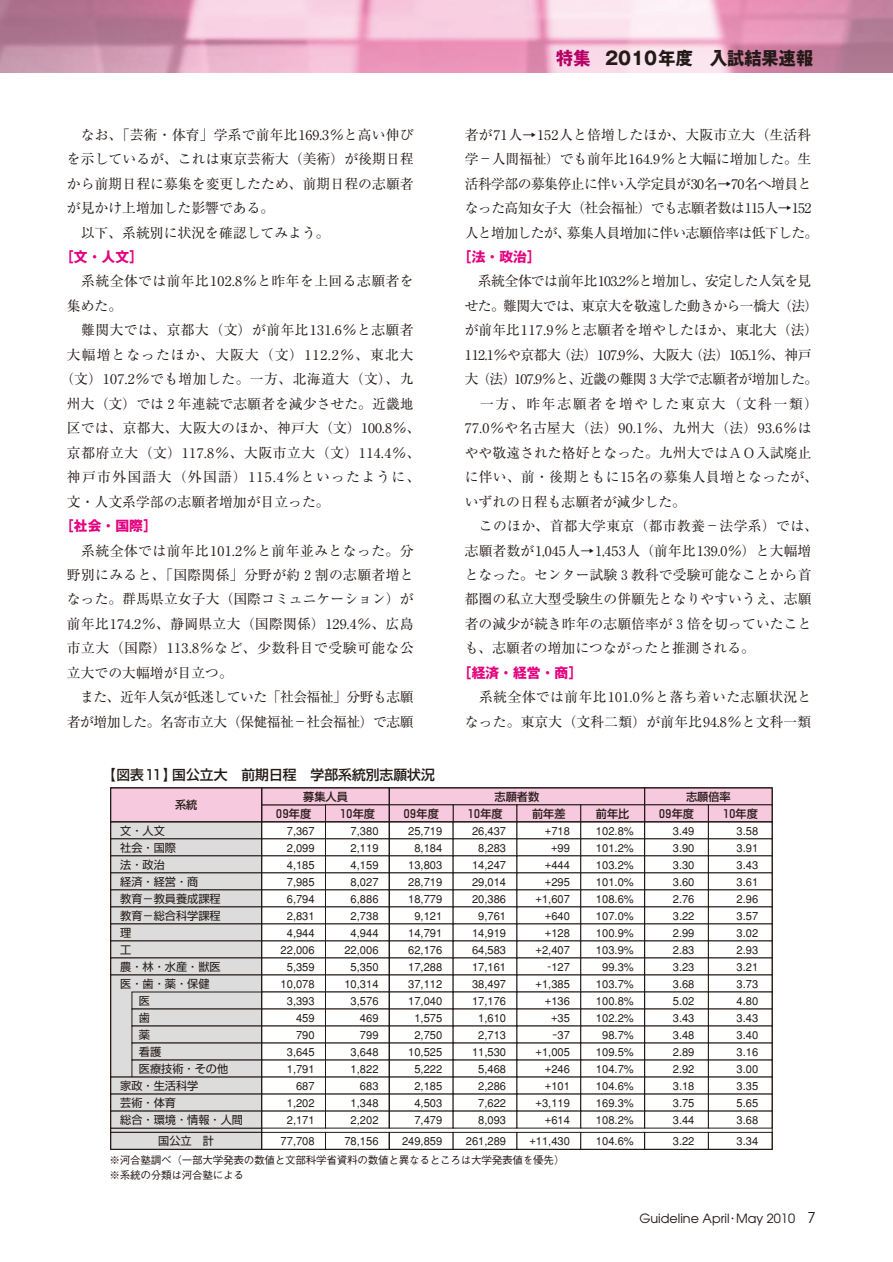
<style>
.page{position:relative;width:893px;height:1262px;background:#fff}
.page>*{position:absolute;margin:0;border:0;box-sizing:border-box;transform-origin:0 0}
.t1{font:700 18.15px "Gothic MB101";color:#231916;scale:.95 1}
.t2{font:13.8px/24.5px "Ryumin";letter-spacing:.005em;color:#231916;text-align:justify}
.t3{font:13.8px/24.5px "Ryumin";letter-spacing:.03em;color:#231916;text-align:right}
.t4{font:13.8px/24.5px "Ryumin";letter-spacing:-.04em;color:#231916}
.t5{font:13.8px/24.5px "Ryumin";letter-spacing:-.035em;color:#231916;text-align:right}
.t6{font:13.8px "Ryumin";letter-spacing:-.045em;color:#231916}
.t7{font:13.8px "Ryumin";letter-spacing:.04em;color:#231916}
.t8{font:700 13.8px "Gothic MB101";color:#e4007f}
.t9{font:13.8px "Ryumin";letter-spacing:.075em;color:#231916}
.t10{font:13.8px "Ryumin";letter-spacing:.095em;color:#231916}
.t11{font:500 13.8px "Shin Go";color:#231916}
.t12{font:13.8px "Ryumin";letter-spacing:.025em;color:#231916}
.t13{font:13.8px "Ryumin";letter-spacing:.115em;color:#231916}
.t14{font:12.75px "Avant Garde";color:#231916}
.t15{font:500 11.1px/17px "Gothic BBB";color:#231916;text-align:right}
.t16{font:11.1px "Shin Go";color:#231916}
.t17{font:500 11.1px "Shin Go";color:#231916}
.t18{font:500 10.65px/14.9px "Gothic BBB";letter-spacing:-.03em;color:#231916}
.s1{color:#b60066}
.s2{font-family:"Ryumin";font-weight:300}
.s3{font-size:14.85px}
</style>
<div class="page">
<svg style="left:110px;top:787px;width:663px;height:363px"></svg>
<img style="left:0;top:0;width:892px;height:72px">
<p class="t2" style="left:81px;top:124px;width:334px">なお、「芸術・体育」学系で前年比169.3％と高い伸び</p>
<p class="t2" style="left:67px;top:149px;width:348px">を示しているが、これは東京芸術大（美術）が後期日程</p>
<p class="t2" style="left:67px;top:173px;width:348px">から前期日程に募集を変更したため、前期日程の志願者</p>
<p class="t2" style="left:67px;top:197px;width:209px">が見かけ上増加した影響である。</p>
<p class="t2" style="left:81px;top:222px;width:250px">以下、系統別に状況を確認してみよう。</p>
<p class="t8" style="left:60px;top:252px;width:84px">［文・人文］</p>
<p class="t3" style="left:67px;top:271px;width:348px;text-align:left;text-indent:14px">系統全体では前年比102.8％と昨年を上回る志願者を集めた。</p>
<p class="t3" style="left:81px;top:320px;width:334px">難関大では、京都大（文）が前年比131.6％と志願者</p>
<p class="t9" style="left:67px;top:350px;width:348px">大幅増となったほか、大阪大（文）112.2％、東北大</p>
<p class="t3" style="left:60px;top:369px;width:355px">（文）107.2％でも増加した。一方、北海道大（文）、九</p>
<p class="t2" style="left:67px;top:393px;width:348px">州大（文）では２年連続で志願者を減少させた。近畿地</p>
<p class="t2" style="left:67px;top:418px;width:355px">区では、京都大、大阪大のほか、神戸大（文）100.8％、</p>
<p class="t7" style="left:67px;top:448px;width:355px">京都府立大（文）117.8％、大阪市立大（文）114.4％、</p>
<p class="t10" style="left:67px;top:472px;width:355px">神戸市外国語大（外国語）115.4％といったように、</p>
<p class="t2" style="left:67px;top:491px;width:264px">文・人文系学部の志願者増加が目立った。</p>
<p class="t8" style="left:60px;top:520px;width:98px">［社会・国際］</p>
<p class="t2" style="left:67px;top:540px;width:348px;text-indent:14px">系統全体では前年比101.2％と前年並みとなった。分野別にみると、「国際関係」分野が約２割の志願者増となった。群馬県立女子大（国際コミュニケーション）が前年比174.2％、静岡県立大（国際関係）129.4％、広島市立大（国際）113.8％など、少数科目で受験可能な公立大での大幅増が目立つ。</p>
<p class="t5" style="left:67px;top:686px;width:348px">また、近年人気が低迷していた「社会福祉」分野も志願者が増加した。名寄市立大（保健福祉－社会福祉）で志願</p>
<p class="t11" style="left:103px;top:769px;width:334px">【図表１１】国公立大　前期日程　学部系統別志願状況</p>
<h1 class="t1" style="left:556px;top:51px;width:272px"><span class="s1">特集</span> 2010年度　入試結果速報</h1>
<p class="t4" style="left:465px;top:124px;width:355px">者が71人→152人と倍増したほか、大阪市立大（生活科学－人間福祉）でも前年比164.9％と大幅に増加した。生活科学部の募集停止に伴い入学定員が30名→70名へ増員となった高知女子大（社会福祉）でも志願者数は115人→152人と増加したが、募集人員増加に伴い志願倍率は低下した。</p>
<p class="t8" style="left:458px;top:252px;width:84px">［法・政治］</p>
<p class="t6" style="left:478px;top:276px;width:335px">系統全体では前年比103.2％と増加し、安定した人気を見</p>
<p class="t6" style="left:465px;top:301px;width:355px">せた。難関大では、東京大を敬遠した動きから一橋大（法）</p>
<p class="t2" style="left:465px;top:320px;width:355px">が前年比117.9％と志願者を増やしたほか、東北大（法）</p>
<p class="t5" style="left:465px;top:344px;width:348px">112.1％や京都大（法）107.9％、大阪大（法）105.1％、神戸</p>
<p class="t6" style="left:465px;top:374px;width:355px">大（法）107.9％と、近畿の難関３大学で志願者が増加した。</p>
<p class="t13" style="left:480px;top:399px;width:339px">一方、昨年志願者を増やした東京大（文科一類）</p>
<p class="t3" style="left:465px;top:418px;width:348px">77.0％や名古屋大（法）90.1％、九州大（法）93.6％は</p>
<p class="t2" style="left:465px;top:442px;width:348px">やや敬遠された格好となった。九州大ではＡＯ入試廃止</p>
<p class="t2" style="left:465px;top:466px;width:355px">に伴い、前・後期ともに15名の募集人員増となったが、</p>
<p class="t2" style="left:465px;top:491px;width:223px">いずれの日程も志願者が減少した。</p>
<p class="t12" style="left:479px;top:521px;width:341px">このほか、首都大学東京（都市教養－法学系）では、</p>
<p class="t2" style="left:465px;top:540px;width:348px">志願者数が1,045人→1,453人（前年比139.0％）と大幅増</p>
<p class="t2" style="left:465px;top:564px;width:348px">となった。センター試験３教科で受験可能なことから首</p>
<p class="t2" style="left:465px;top:589px;width:348px">都圏の私立大型受験生の併願先となりやすいうえ、志願</p>
<p class="t2" style="left:465px;top:613px;width:348px">者の減少が続き昨年の志願倍率が３倍を切っていたこと</p>
<p class="t2" style="left:465px;top:638px;width:292px">も、志願者の増加につながったと推測される。</p>
<p class="t8" style="left:458px;top:667px;width:126px">［経済・経営・商］</p>
<p class="t3" style="left:465px;top:686px;width:348px">系統全体では前年比101.0％と落ち着いた志願状況となった。東京大（文科二類）が前年比94.8％と文科一類</p>
<p class="t17" style="left:175px;top:801px;width:24px">系統</p>
<p class="t16" style="left:120px;top:826px;width:46px">文・人文</p>
<p class="t16" style="left:120px;top:843px;width:57px">社会・国際</p>
<p class="t16" style="left:120px;top:860px;width:46px">法・政治</p>
<p class="t16" style="left:120px;top:877px;width:80px">経済・経営・商</p>
<p class="t16" style="left:120px;top:894px;width:102px">教育－教員養成課程</p>
<p class="t16" style="left:120px;top:911px;width:102px">教育－総合科学課程</p>
<p class="t16" style="left:120px;top:928px;width:13px">理</p>
<p class="t16" style="left:120px;top:945px;width:13px">工</p>
<p class="t16" style="left:120px;top:962px;width:102px">農・林・水産・獣医</p>
<p class="t16" style="left:120px;top:979px;width:91px">医・歯・薬・保健</p>
<p class="t16" style="left:124px;top:996px;width:28px">　 医</p>
<p class="t16" style="left:124px;top:1013px;width:28px">　 歯</p>
<p class="t16" style="left:124px;top:1030px;width:28px">　 薬</p>
<p class="t16" style="left:124px;top:1047px;width:39px">　 看護</p>
<p class="t16" style="left:124px;top:1064px;width:106px">　 医療技術・その他</p>
<p class="t16" style="left:120px;top:1081px;width:80px">家政・生活科学</p>
<p class="t16" style="left:120px;top:1098px;width:57px">芸術・体育</p>
<p class="t16" style="left:120px;top:1115px;width:124px">総合・環境・情報・人間</p>
<p class="t16" style="left:158px;top:1136px;width:57px">国公立　計</p>
<p class="t17" style="left:494px;top:793px;width:46px">志願者数</p>
<p class="t17" style="left:303px;top:793px;width:46px">募集人員</p>
<p class="t17" style="left:686px;top:793px;width:46px">志願倍率</p>
<p class="t17" style="left:273px;top:810px;width:39px">０９年度</p>
<p class="t15" style="left:280px;top:823px;width:36px">7,367<br>2,099<br>4,185<br>7,985<br>6,794<br>2,831<br>4,944<br>22,006<br>5,359<br>10,078<br>3,393<br>459<br>790<br>3,645<br>1,791<br>687<br>1,202<br>2,171</p>
<p class="t15" style="left:280px;top:1134px;width:36px">77,708</p>
<p class="t17" style="left:337px;top:810px;width:39px">１０年度</p>
<p class="t17" style="left:401px;top:810px;width:39px">０９年度</p>
<p class="t17" style="left:465px;top:810px;width:39px">１０年度</p>
<p class="t17" style="left:656px;top:810px;width:13px">０</p>
<p class="t17" style="left:532px;top:810px;width:35px">前年差</p>
<p class="t17" style="left:596px;top:810px;width:35px">前年比</p>
<p class="t17" style="left:663px;top:810px;width:33px">９年度</p>
<p class="t17" style="left:720px;top:810px;width:39px">１０年度</p>
<p class="t15" style="left:344px;top:823px;width:36px">7,380<br>2,119<br>4,159<br>8,027<br>6,886<br>2,738<br>4,944<br>22,006<br>5,350<br>10,314<br>3,576<br>469<br>799<br>3,648<br>1,822<br>683<br>1,348<br>2,202</p>
<p class="t15" style="left:344px;top:1134px;width:36px">78,156</p>
<p class="t15" style="left:408px;top:823px;width:36px;text-align:center">25,719<br>8,184<br>13,803<br>28,719<br>18,779<br>9,121<br>14,791<br>62,176<br>17,288<br>37,112<br>17,040<br>1,575<br>2,750<br>10,525<br>5,222<br>2,185<br>4,503<br>7,479</p>
<p class="t15" style="left:402px;top:1134px;width:42px">249,859</p>
<p class="t15" style="left:472px;top:823px;width:36px;text-align:center">26,437<br>8,283<br>14,247<br>29,014<br>20,386<br>9,761<br>14,919<br>64,583<br>17,161<br>38,497<br>17,176<br>1,610<br>2,713<br>11,530<br>5,468<br>2,286<br>7,622<br>8,093</p>
<p class="t15" style="left:466px;top:1134px;width:42px">261,289</p>
<p class="t15" style="left:535px;top:823px;width:36px">+718 +99 +444 +295 +1,607 +640 +128 +2,407 -127 +1,385 +136 +35 -37 +1,005 +246 +101 +3,119 +614</p>
<p class="t15" style="left:529px;top:1134px;width:42px">+11,430</p>
<p class="t15" style="left:596px;top:823px;width:39px;text-align:center">102.8%<br>101.2%<br>103.2%<br>101.0%<br>108.6%<br>107.0%<br>100.9%<br>103.9%<br>99.3%<br>103.7%<br>100.8%<br>102.2%<br>98.7%<br>109.5%<br>104.7%<br>104.6%<br>169.3%<br>108.2%</p>
<p class="t15" style="left:596px;top:1134px;width:39px">104.6%</p>
<p class="t15" style="left:672px;top:823px;width:23px;text-align:justify">3.49<br>3.90<br>3.30<br>3.60<br>2.76<br>3.22<br>2.99<br>2.83<br>3.23<br>3.68<br>5.02<br>3.43<br>3.48<br>2.89<br>2.92<br>3.18<br>3.75<br>3.44</p>
<p class="t15" style="left:672px;top:1134px;width:23px">3.22</p>
<p class="t15" style="left:736px;top:823px;width:23px;text-align:justify">3.58<br>3.91<br>3.43<br>3.61<br>2.96<br>3.57<br>3.02<br>2.93<br>3.21<br>3.73<br>4.80<br>3.43<br>3.40<br>3.16<br>3.00<br>3.35<br>5.65<br>3.68</p>
<p class="t15" style="left:736px;top:1134px;width:23px">3.34</p>
<p class="t18" style="left:109px;top:1154px;width:456px">※河合塾調べ（一部大学発表の数値と文部科学省資料の数値と異なるところは大学発表値を優先）※系統の分類は河合塾による</p>
<p class="t14" style="left:639px;top:1213px;width:178px">Guideline April<span class="s2">･</span>May 2010 <span class="s3">7</span></p>
</div>
